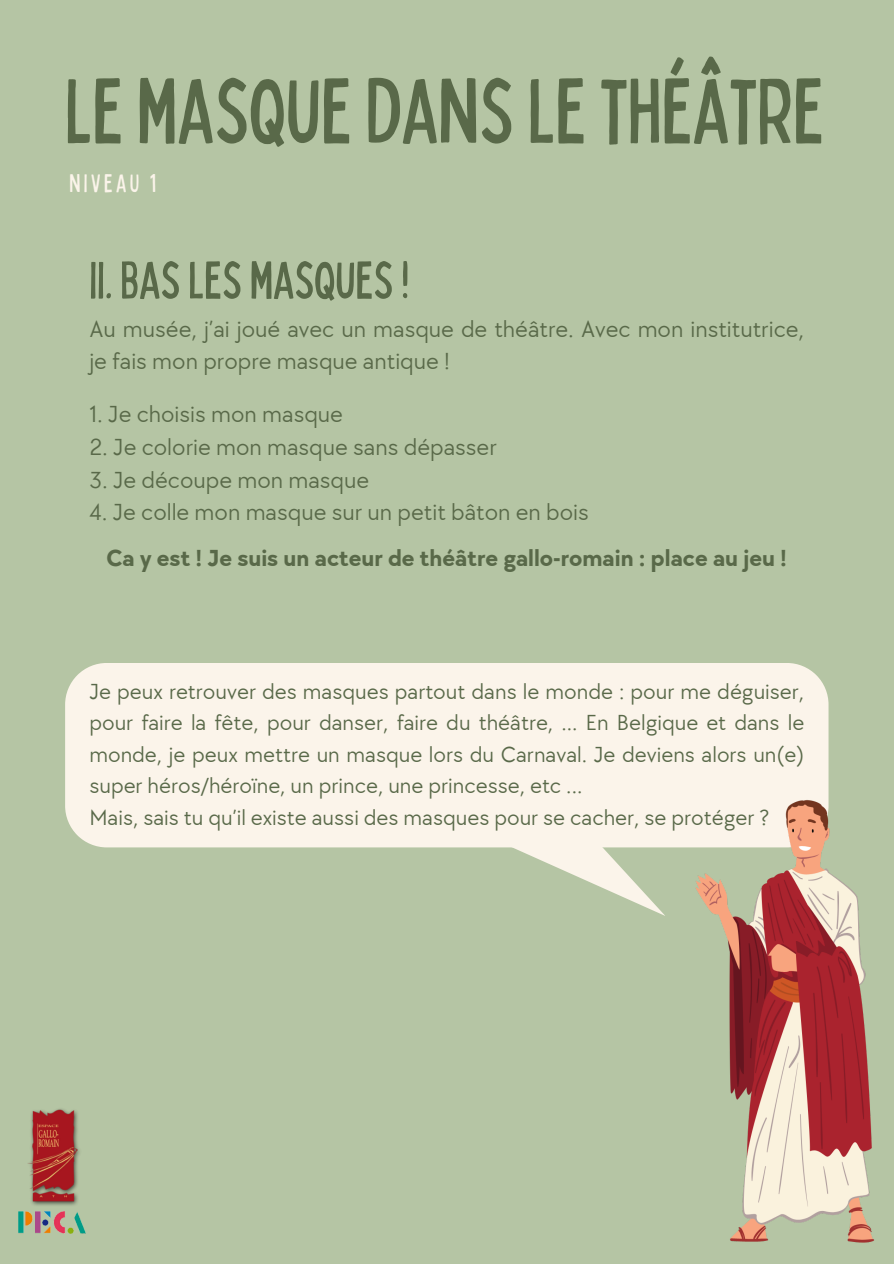
<style>
.page{position:relative;width:894px;height:1264px;background:#fff}
.page>*{position:absolute;margin:0;border:0;box-sizing:border-box;transform-origin:0 0}
.t1{font:condensed 91.5px "Bobby Jones";color:#596949}
.t2{font:condensed 52.5px "Bobby Jones";color:#596949}
.t3{font:condensed 25.5px "Bobby Jones";letter-spacing:.125em;color:#fbf4ea}
.t4{font:24px/32.7px "TT Chocolates";color:#596949}
.t5{font:700 24px "TT Chocolates";color:#596949}
.t6{font:22.5px/31.5px "TT Chocolates";color:#596949;text-align:justify}
</style>
<div class="page">
<div style="left:0;top:0;width:893px;height:1263px;background:#b5c5a4"></div>
<div style="left:65px;top:663px;width:481px;height:184px;background:#fbf4ea"></div>
<img style="left:546px;top:663px;width:328px;height:580px">
<svg style="left:446px;top:739px;width:219px;height:177px"></svg>
<img style="left:19px;top:1211px;width:66px;height:22px">
<img style="left:27px;top:1109px;width:53px;height:97px">
<h4 class="t1" style="left:65px;top:52px;width:760px">LE MASQUEDANSLETHÉÂTRE</h4>
<h1 class="t3" style="left:70px;top:167px;width:88px">NIVEAU 1</h1>
<p class="t2" style="left:89px;top:246px;width:321px">II.BASLES MASQUES!</p>
<p class="t4" style="left:89px;top:313px;width:716px">Au musée, j’ai joué avec un masque de théâtre. Avec mon institutrice, je fais mon propre masque antique !</p>
<h5 class="t4" style="left:89px;top:399px;width:255px">1. Je choisis mon masque</h5>
<h5 class="t4" style="left:89px;top:431px;width:409px">2. Je colorie mon masque sans dépasser</h5>
<h5 class="t4" style="left:89px;top:464px;width:281px">3. Je découpe mon masque</h5>
<h5 class="t4" style="left:89px;top:496px;width:501px">4. Je colle mon masque sur un petit bâton en bois</h5>
<h5 class="t5" style="left:106px;top:544px;width:681px">Ca y est ! Je suis un acteur de théâtre gallo-romain : place au jeu !</h5>
<p class="t6" style="left:89px;top:676px;width:716px">Je peux retrouver des masques partout dans le monde : pour me déguiser, pour faire la fête, pour danser, faire du théâtre, ... En Belgique et dans le monde, je peux mettre un masque lors du Carnaval. Je deviens alors un(e) super héros/héroïne, un prince, une princesse, etc ...</p>
<p class="t6" style="left:89px;top:802px;width:681px">Mais, sais tu qu’il existe aussi des masques pour se cacher, se protéger ?</p>
</div>
